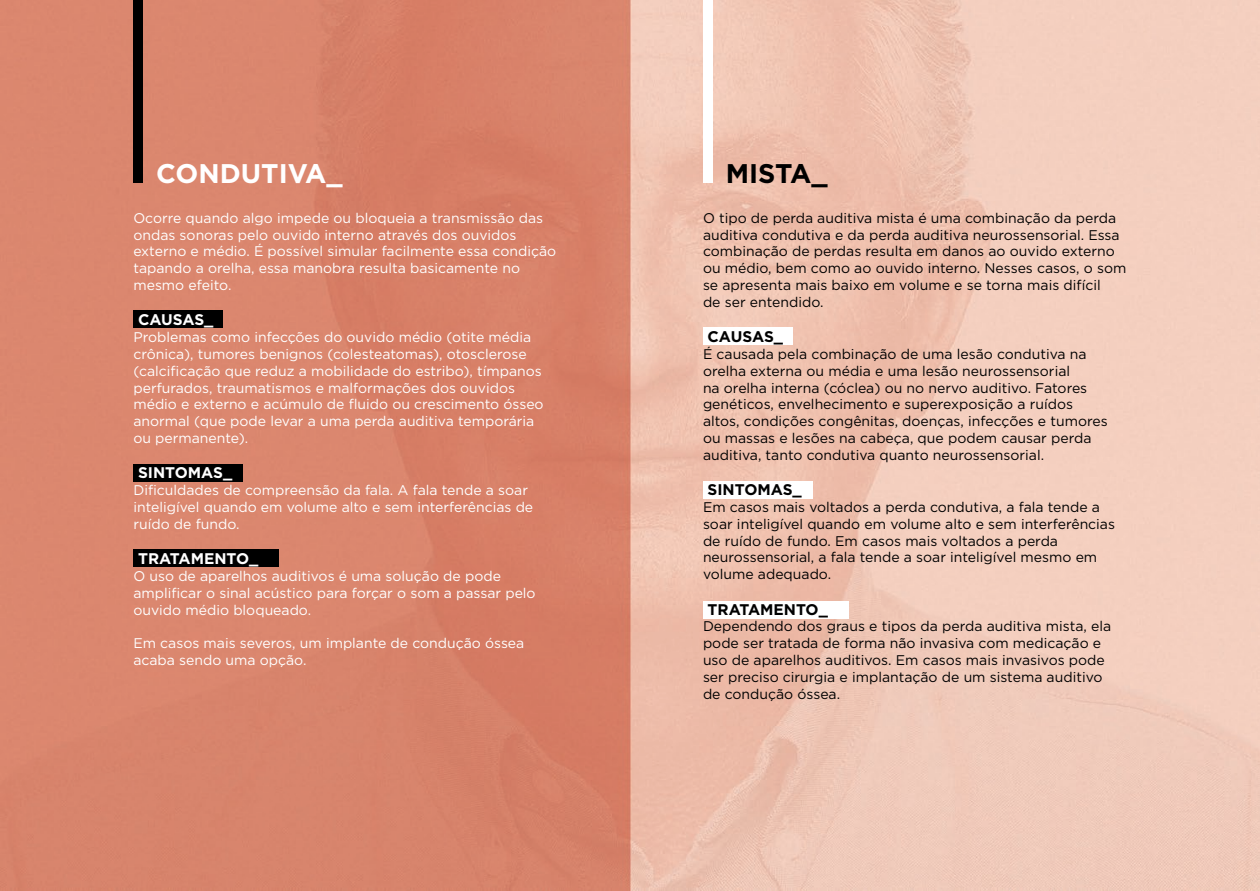
<style>
.page{position:relative;width:1260px;height:891px;background:#fff}
.page>*{position:absolute;margin:0;border:0;box-sizing:border-box;transform-origin:0 0}
.t1{font:700 26.95px "Gotham";color:#fff}
.t2{font:700 26.95px "Gotham";letter-spacing:-.01em;color:#000}
.t3{font:700 15.4px "Gotham";color:#000}
.t4{font:700 15.4px "Gotham";color:#fff}
.t5{font:14px/16.8px "Gotham";color:#000}
.t6{font:14px/16.8px "Gotham";color:#fff}
</style>
<div class="page">
<img style="left:0;top:0;width:1260px;height:890px">
<div style="left:703px;top:327px;width:90px;height:18px;background:#fff"></div>
<div style="left:703px;top:481px;width:109px;height:18px;background:#fff"></div>
<div style="left:703px;top:601px;width:145px;height:17px;background:#fff"></div>
<div style="left:703px;top:0;width:9px;height:183px;background:#fff"></div>
<div style="left:133px;top:0;width:9px;height:183px;background:#000"></div>
<div style="left:133px;top:310px;width:90px;height:17px;background:#000"></div>
<div style="left:133px;top:464px;width:109px;height:17px;background:#000"></div>
<div style="left:133px;top:548px;width:146px;height:18px;background:#000"></div>
<h1 class="t1" style="left:156px;top:155px;width:188px">CONDUTIVA_</h1>
<h1 class="t2" style="left:726px;top:155px;width:103px">MISTA_</h1>
<p class="t6" style="left:133px;top:209px;width:424px">Ocorre quando algo impede ou bloqueia a transmissão das ondas sonoras pelo ouvido interno através dos ouvidos externo e médio. É possível simular facilmente essa condição tapando a orelha, essa manobra resulta basicamente no mesmo efeito.</p>
<p class="t4" style="left:138px;top:310px;width:77px">CAUSAS_</p>
<p class="t6" style="left:133px;top:328px;width:412px">Problemas como infecções do ouvido médio (otite média crônica), tumores benignos (colesteatomas), otosclerose (calcificação que reduz a mobilidade do estribo), tímpanos perfurados, traumatismos e malformações dos ouvidos médio e externo e acúmulo de fluido ou crescimento ósseo anormal (que pode levar a uma perda auditiva temporária ou permanente).</p>
<p class="t4" style="left:138px;top:462px;width:96px">SINTOMAS_</p>
<p class="t6" style="left:133px;top:481px;width:401px">Dificuldades de compreensão da fala. A fala tende a soar inteligível quando em volume alto e sem interferências de ruído de fundo.</p>
<p class="t4" style="left:138px;top:548px;width:122px">TRATAMENTO_</p>
<p class="t6" style="left:133px;top:567px;width:404px">O uso de aparelhos auditivos é uma solução de pode amplificar o sinal acústico para forçar o som a passar pelo ouvido médio bloqueado.</p>
<p class="t6" style="left:133px;top:634px;width:392px">Em casos mais severos, um implante de condução óssea acaba sendo uma opção.</p>
<p class="t5" style="left:703px;top:209px;width:425px">O tipo de perda auditiva mista é uma combinação da perda auditiva condutiva e da perda auditiva neurossensorial. Essa combinação de perdas resulta em danos ao ouvido externo ou médio, bem como ao ouvido interno. Nesses casos, o som se apresenta mais baixo em volume e se torna mais difícil<br>de ser entendido.</p>
<p class="t3" style="left:708px;top:326px;width:77px">CAUSAS_</p>
<p class="t5" style="left:703px;top:345px;width:406px">É causada pela combinação de uma lesão condutiva na orelha externa ou média e uma lesão neurossensorial<br>na orelha interna (cóclea) ou no nervo auditivo. Fatores genéticos, envelhecimento e superexposição a ruídos altos, condições congênitas, doenças, infecções e tumores ou massas e lesões na cabeça, que podem causar perda auditiva, tanto condutiva quanto neurossensorial.</p>
<p class="t3" style="left:708px;top:479px;width:96px">SINTOMAS_</p>
<p class="t5" style="left:703px;top:498px;width:414px">Em casos mais voltados a perda condutiva, a fala tende a soar inteligível quando em volume alto e sem interferências de ruído de fundo. Em casos mais voltados a perda neurossensorial, a fala tende a soar inteligível mesmo em volume adequado.</p>
<p class="t3" style="left:708px;top:598px;width:122px">TRATAMENTO_</p>
<p class="t5" style="left:703px;top:617px;width:410px">Dependendo dos graus e tipos da perda auditiva mista, ela pode ser tratada de forma não invasiva com medicação e uso de aparelhos auditivos. Em casos mais invasivos pode ser preciso cirurgia e implantação de um sistema auditivo de condução óssea.</p>
</div>
